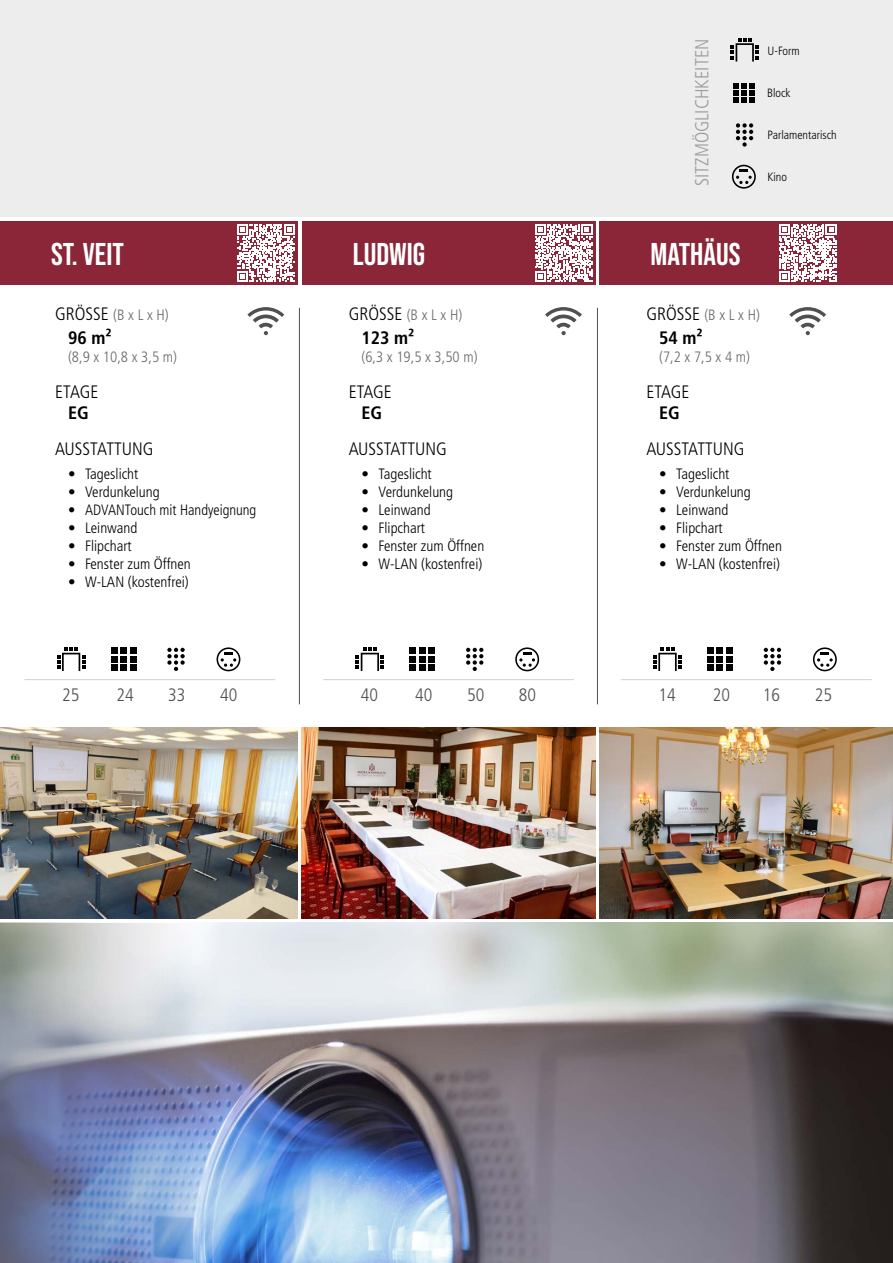
<style>
.page{position:relative;width:893px;height:1263px;background:#fff}
.page>*{position:absolute;margin:0;border:0;box-sizing:border-box;transform-origin:0 0}
.t1{font:31.5px "Bebas Neue";color:#fff}
.t2{font:300 condensed 19.05px "Frutiger LT Pro";color:#9f9b9a}
.t3{font:300 condensed 18px "Frutiger LT Pro";color:#000}
.t4{font:300 condensed 18px "Frutiger LT Pro";color:#514f4f}
.t5{font:700 condensed 18px "Frutiger LT Pro";color:#000}
.t6{font:300 condensed 15px "Frutiger LT Pro";color:#000}
.t7{font:300 condensed 15px "Frutiger LT Pro";color:#6d6969}
.t8{font:300 condensed 12px "Frutiger LT Pro";color:#000}
.s1{font-size:18px;color:#000}
</style>
<div class="page">
<div style="left:0;top:0;width:893px;height:217px;background:#eeeded"></div>
<img style="left:196px;top:923px;width:697px;height:340px">
<svg style="left:0;top:923px;width:196px;height:340px;background:#919cb8"></svg>
<img style="left:600px;top:727px;width:293px;height:191px">
<img style="left:302px;top:727px;width:293px;height:191px">
<img style="left:0;top:727px;width:298px;height:191px">
<div style="left:0;top:221px;width:298px;height:64px;background:#8a2637"></div>
<div style="left:302px;top:221px;width:293px;height:64px;background:#8a2637"></div>
<div style="left:600px;top:221px;width:293px;height:64px;background:#8a2637"></div>
<svg style="left:237px;top:224px;width:58px;height:58px"></svg>
<svg style="left:535px;top:224px;width:57px;height:58px"></svg>
<svg style="left:779px;top:224px;width:57px;height:58px"></svg>
<svg style="left:247px;top:307px;width:38px;height:28px"></svg>
<svg style="left:545px;top:307px;width:37px;height:28px"></svg>
<svg style="left:789px;top:307px;width:37px;height:28px"></svg>
<hr style="left:299px;top:308px;width:1px;height:396px;background:#514f4f">
<hr style="left:597px;top:308px;width:1px;height:396px;background:#514f4f">
<svg style="left:57px;top:648px;width:28px;height:23px"></svg>
<div style="left:120px;top:648px;width:7px;height:6px;background:#000"></div>
<div style="left:120px;top:656px;width:7px;height:6px;background:#000"></div>
<div style="left:120px;top:665px;width:7px;height:6px;background:#000"></div>
<svg style="left:130px;top:648px;width:6px;height:23px"></svg>
<svg style="left:111px;top:648px;width:6px;height:23px"></svg>
<svg style="left:167px;top:648px;width:18px;height:23px"></svg>
<svg style="left:217px;top:647px;width:23px;height:24px"></svg>
<hr style="left:24px;top:679px;width:251px;height:1px;background:#514f4f">
<svg style="left:356px;top:648px;width:28px;height:23px"></svg>
<svg style="left:410px;top:648px;width:25px;height:23px"></svg>
<svg style="left:466px;top:648px;width:17px;height:23px"></svg>
<svg style="left:515px;top:647px;width:24px;height:24px"></svg>
<hr style="left:323px;top:679px;width:251px;height:1px;background:#514f4f">
<svg style="left:653px;top:648px;width:29px;height:23px"></svg>
<div style="left:707px;top:648px;width:7px;height:6px;background:#000"></div>
<div style="left:707px;top:656px;width:7px;height:6px;background:#000"></div>
<svg style="left:717px;top:648px;width:15px;height:23px"></svg>
<div style="left:707px;top:665px;width:7px;height:6px;background:#000"></div>
<svg style="left:764px;top:648px;width:17px;height:23px"></svg>
<svg style="left:813px;top:647px;width:24px;height:24px"></svg>
<hr style="left:621px;top:679px;width:251px;height:1px;background:#514f4f">
<svg style="left:730px;top:38px;width:29px;height:24px"></svg>
<svg style="left:733px;top:83px;width:21px;height:19px"></svg>
<svg style="left:736px;top:123px;width:17px;height:24px"></svg>
<svg style="left:732px;top:165px;width:24px;height:24px"></svg>
<p class="t2" style="left:691px;top:186px;width:149px;rotate:-90deg">SITZMÖGLICHKEITEN</p>
<p class="t8" style="left:768px;top:44px;width:34px">U-Form</p>
<p class="t8" style="left:767px;top:86px;width:25px">Block</p>
<p class="t8" style="left:768px;top:128px;width:71px">Parlamentarisch</p>
<p class="t8" style="left:767px;top:170px;width:21px">Kino</p>
<h1 class="t1" style="left:51px;top:236px;width:74px">ST. VEIT</h1>
<h1 class="t1" style="left:353px;top:236px;width:74px">LUDWIG</h1>
<h1 class="t1" style="left:651px;top:236px;width:91px">MATHÄUS</h1>
<p class="t7" style="left:55px;top:306px;width:115px"><span class="s1">GRÖSSE</span> (B x L x H)</p>
<p class="t5" style="left:68px;top:327px;width:45px">96 m²</p>
<p class="t7" style="left:68px;top:348px;width:110px">(8,9 x 10,8 x 3,5 m)</p>
<p class="t3" style="left:55px;top:381px;width:45px">ETAGE</p>
<p class="t5" style="left:68px;top:402px;width:22px">EG</p>
<p class="t3" style="left:55px;top:439px;width:100px">AUSSTATTUNG</p>
<p class="t6" style="left:68px;top:465px;width:72px">• Tageslicht</p>
<p class="t6" style="left:68px;top:483px;width:93px">• Verdunkelung</p>
<p class="t6" style="left:68px;top:501px;width:190px">• ADVANTouch mit Handyeignung</p>
<p class="t6" style="left:68px;top:519px;width:71px">• Leinwand</p>
<p class="t6" style="left:68px;top:537px;width:65px">• Flipchart</p>
<p class="t6" style="left:68px;top:555px;width:124px">• Fenster zum Öffnen</p>
<p class="t6" style="left:68px;top:573px;width:122px">• W-LAN (kostenfrei)</p>
<p class="t7" style="left:349px;top:306px;width:115px"><span class="s1">GRÖSSE</span> (B x L x H)</p>
<p class="t5" style="left:361px;top:327px;width:54px">123 m²</p>
<p class="t7" style="left:361px;top:348px;width:118px">(6,3 x 19,5 x 3,50 m)</p>
<p class="t3" style="left:349px;top:381px;width:45px">ETAGE</p>
<p class="t5" style="left:361px;top:402px;width:22px">EG</p>
<p class="t3" style="left:349px;top:439px;width:100px">AUSSTATTUNG</p>
<p class="t6" style="left:361px;top:465px;width:72px">• Tageslicht</p>
<p class="t6" style="left:361px;top:483px;width:93px">• Verdunkelung</p>
<p class="t6" style="left:361px;top:501px;width:71px">• Leinwand</p>
<p class="t6" style="left:361px;top:519px;width:65px">• Flipchart</p>
<p class="t6" style="left:361px;top:537px;width:124px">• Fenster zum Öffnen</p>
<p class="t6" style="left:361px;top:555px;width:122px">• W-LAN (kostenfrei)</p>
<p class="t7" style="left:646px;top:306px;width:115px"><span class="s1">GRÖSSE</span> (B x L x H)</p>
<p class="t5" style="left:659px;top:327px;width:45px">54 m²</p>
<p class="t7" style="left:659px;top:348px;width:92px">(7,2 x 7,5 x 4 m)</p>
<p class="t3" style="left:646px;top:381px;width:45px">ETAGE</p>
<p class="t5" style="left:659px;top:402px;width:22px">EG</p>
<p class="t3" style="left:646px;top:439px;width:100px">AUSSTATTUNG</p>
<p class="t6" style="left:659px;top:465px;width:72px">• Tageslicht</p>
<p class="t6" style="left:659px;top:483px;width:93px">• Verdunkelung</p>
<p class="t6" style="left:659px;top:501px;width:71px">• Leinwand</p>
<p class="t6" style="left:659px;top:519px;width:65px">• Flipchart</p>
<p class="t6" style="left:659px;top:537px;width:124px">• Fenster zum Öffnen</p>
<p class="t6" style="left:659px;top:555px;width:122px">• W-LAN (kostenfrei)</p>
<p class="t4" style="left:62px;top:685px;width:19px">25</p>
<p class="t4" style="left:116px;top:685px;width:19px">24</p>
<p class="t4" style="left:168px;top:685px;width:19px">33</p>
<p class="t4" style="left:220px;top:685px;width:19px">40</p>
<p class="t4" style="left:361px;top:685px;width:19px">40</p>
<p class="t4" style="left:415px;top:685px;width:19px">40</p>
<p class="t4" style="left:467px;top:685px;width:19px">50</p>
<p class="t4" style="left:519px;top:685px;width:19px">80</p>
<p class="t4" style="left:659px;top:685px;width:19px">14</p>
<p class="t4" style="left:713px;top:685px;width:19px">20</p>
<p class="t4" style="left:763px;top:685px;width:19px">16</p>
<p class="t4" style="left:815px;top:685px;width:19px">25</p>
</div>
